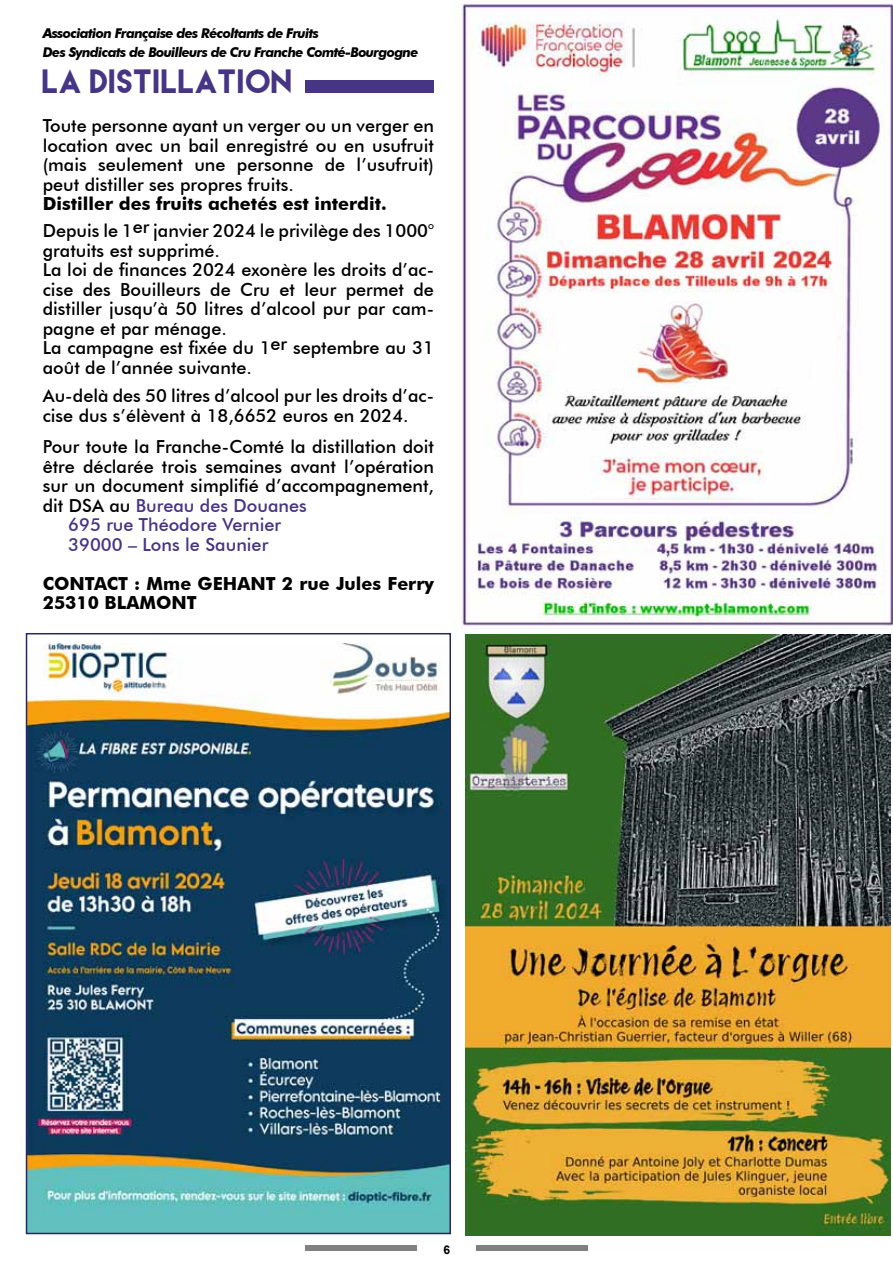
<style>
.page{position:relative;width:893px;height:1263px;background:#fff}
.page>*{position:absolute;margin:0;border:0;box-sizing:border-box;transform-origin:0 0}
.t1{font:30px "Lemon Milk";letter-spacing:.025em;color:#453584}
.t2{font:500 18px/19.5px "Futura BT";color:#000}
.t3{font:700 18px/19.5px "Futura BT";color:#000}
.t4{font:500 18px "Futura BT";color:#453584}
.t5{font:italic 700 13.5px/19.5px "Futura BT";letter-spacing:-.05em;color:#000}
.t6{font:700 12px "Arial";color:#000}
.s1{color:#000}
</style>
<div class="page">
<div style="left:306px;top:1245px;width:111px;height:6px;background:#808080"></div>
<div style="left:477px;top:1245px;width:111px;height:6px;background:#808080"></div>
<img style="left:466px;top:634px;width:425px;height:601px">
<div style="left:306px;top:80px;width:128px;height:13px;background:#453584"></div>
<img style="left:457px;top:0;width:436px;height:626px">
<img style="left:29px;top:643px;width:419px;height:588px">
<div style="left:26px;top:633px;width:425px;height:601px;border:2px solid #292664"></div>
<p class="t5" style="left:43px;top:23px;width:377px">Association Française des Récoltants de Fruits<br>Des Syndicats de Bouilleurs de Cru Franche Comté-Bourgogne</p>
<h1 class="t1" style="left:43px;top:66px;width:252px">LA DISTILLATION</h1>
<p class="t2" style="left:43px;top:116px;width:393px;text-align:justify">Toute personne ayant un verger ou un verger en location avec un bail enregistré ou en usufruit (mais seulement une personne de l’usufruit) peut distiller ses propres fruits.</p>
<p class="t3" style="left:43px;top:194px;width:345px">Distiller des fruits achetés est interdit.</p>
<p class="t2" style="left:43px;top:221px;width:393px">Depuis le 1er janvier 2024 le privilège des 1000° gratuits est supprimé.<br>La loi de finances 2024 exonère les droits d’ac&shy;cise des Bouilleurs de Cru et leur permet de distiller jusqu’à 50 litres d’alcool pur par cam&shy;pagne et par ménage.<br>La campagne est fixée du 1er septembre au 31 août de l’année suivante.</p>
<p class="t2" style="left:43px;top:386px;width:393px">Au-delà des 50 litres d’alcool pur les droits d’ac&shy;cise dus s’élèvent à 18,6652 euros en 2024.</p>
<p class="t2" style="left:43px;top:437px;width:393px">Pour toute la Franche-Comté la distillation doit</p>
<p class="t2" style="left:43px;top:457px;width:393px">être déclarée trois semaines avant l’opération</p>
<p class="t2" style="left:43px;top:476px;width:393px">sur un document simplifié d’accompagnement,</p>
<p class="t4" style="left:43px;top:494px;width:266px"><span class="s1">dit DSA au</span> Bureau des Douanes</p>
<p class="t4" style="left:68px;top:514px;width:214px">695 rue Théodore Vernier</p>
<p class="t4" style="left:68px;top:533px;width:201px">39000 – Lons le Saunier</p>
<p class="t3" style="left:43px;top:574px;width:393px">CONTACT : Mme GEHANT 2 rue Jules Ferry<br>25310 BLAMONT</p>
<p class="t6" style="left:443px;top:1241px;width:8px">6</p>
</div>
